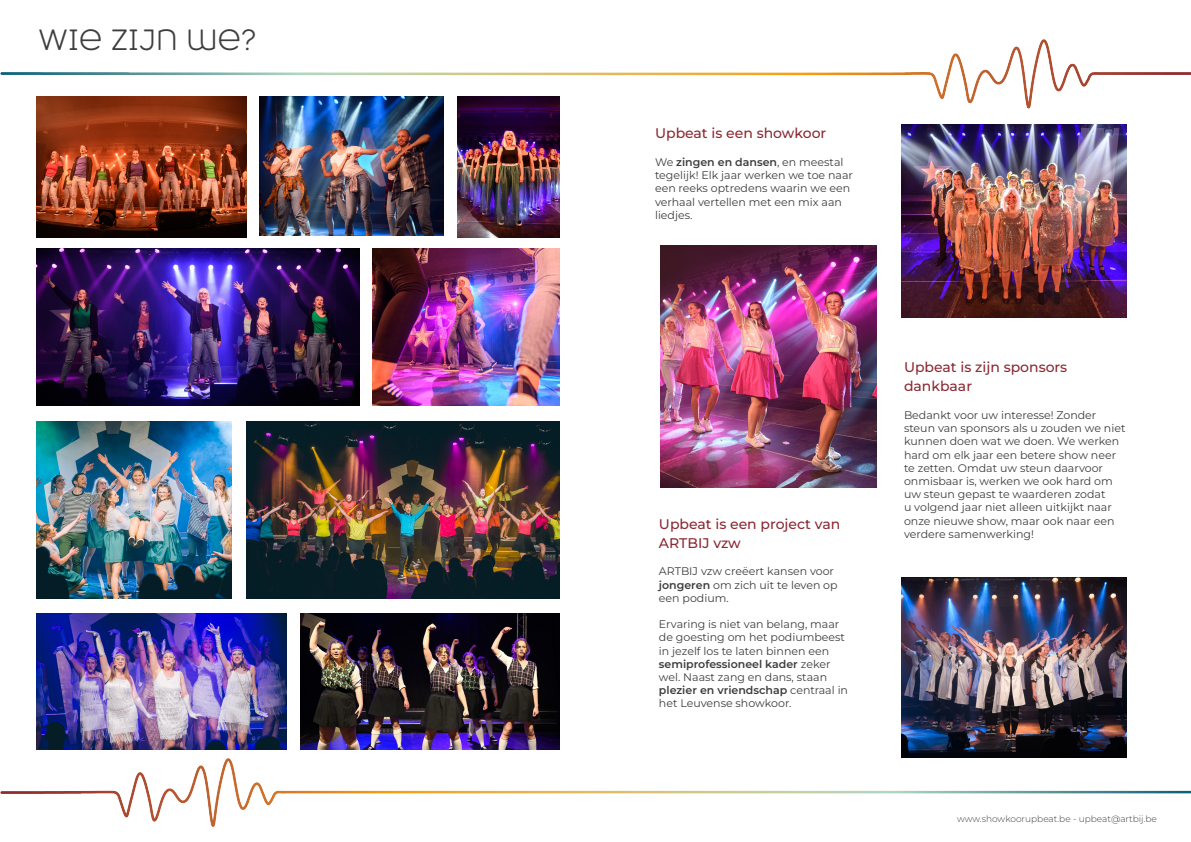
<style>
.page{position:relative;width:1191px;height:842px;background:#fff}
.page>*{position:absolute;margin:0;border:0;box-sizing:border-box;transform-origin:0 0}
.t1{font:300 28px "Heavitas Neue";color:#3e3e3f}
.t2{font:500 14px/19.2px "Montserrat";color:#8b2a34}
.t3{font:11px/13.2px "Montserrat";color:#3e3e3f}
.t4{font:600 11px "Montserrat";color:#3e3e3f}
.t5{font:300 9px "Montserrat";color:#3e3e3f}
.s1{font-weight:400}
.s2{font-weight:600}
</style>
<div class="page">
<img style="left:660px;top:245px;width:217px;height:243px">
<img style="left:901px;top:578px;width:225px;height:179px">
<img style="left:901px;top:124px;width:225px;height:194px">
<img style="left:36px;top:108px;width:211px;height:129px">
<img style="left:36px;top:249px;width:323px;height:156px">
<img style="left:259px;top:108px;width:185px;height:128px">
<img style="left:247px;top:421px;width:312px;height:177px">
<img style="left:372px;top:249px;width:187px;height:156px">
<img style="left:36px;top:421px;width:196px;height:177px">
<img style="left:36px;top:614px;width:251px;height:136px">
<img style="left:300px;top:614px;width:259px;height:136px">
<img style="left:457px;top:108px;width:102px;height:129px">
<img style="left:0;top:758px;width:1191px;height:68px">
<img style="left:0;top:40px;width:1191px;height:68px">
<p class="t1" style="left:38px;top:23px;width:220px">WIE ZIJN WE?</p>
<p class="t2" style="left:655px;top:123px;width:173px">Upbeat is een showkoor</p>
<p class="t4" style="left:655px;top:154px;width:190px"><span class="s1">We</span> zingen en dansen<span class="s1">, en meestal</span></p>
<p class="t3" style="left:655px;top:168px;width:199px">tegelijk! Elk jaar werken we toe naar</p>
<p class="t3" style="left:655px;top:181px;width:197px">een reeks optredens waarin we een</p>
<p class="t3" style="left:655px;top:195px;width:188px">verhaal vertellen met een mix aan</p>
<p class="t3" style="left:655px;top:208px;width:39px">liedjes.</p>
<p class="t2" style="left:659px;top:513px;width:183px">Upbeat is een project van<br>ARTBIJ vzw</p>
<p class="t3" style="left:659px;top:564px;width:180px">ARTBIJ vzw creëert kansen voor <span class="s2">jongeren</span> om zich uit te leven op een podium.</p>
<p class="t3" style="left:659px;top:617px;width:191px">Ervaring is niet van belang, maar de goesting om het podiumbeest in jezelf los te laten binnen een <span class="s2">semiprofessioneel kader</span> zeker wel. Naast zang en dans, staan <span class="s2">plezier en vriendschap</span> centraal in het Leuvense showkoor.</p>
<p class="t2" style="left:904px;top:357px;width:165px">Upbeat is zijn sponsors</p>
<p class="t2" style="left:904px;top:376px;width:70px">dankbaar</p>
<p class="t3" style="left:904px;top:408px;width:223px">Bedankt voor uw interesse! Zonder steun van sponsors als u zouden we niet kunnen doen wat we doen. We werken hard om elk jaar een betere show neer te zetten. Omdat uw steun daarvoor onmisbaar is, werken we ook hard om uw steun gepast te waarderen zodat<br>u volgend jaar niet alleen uitkijkt naar onze nieuwe show, maar ook naar een verdere samenwerking!</p>
<p class="t5" style="left:957px;top:812px;width:201px">www.showkoorupbeat.be - upbeat@artbij.be</p>
</div>
